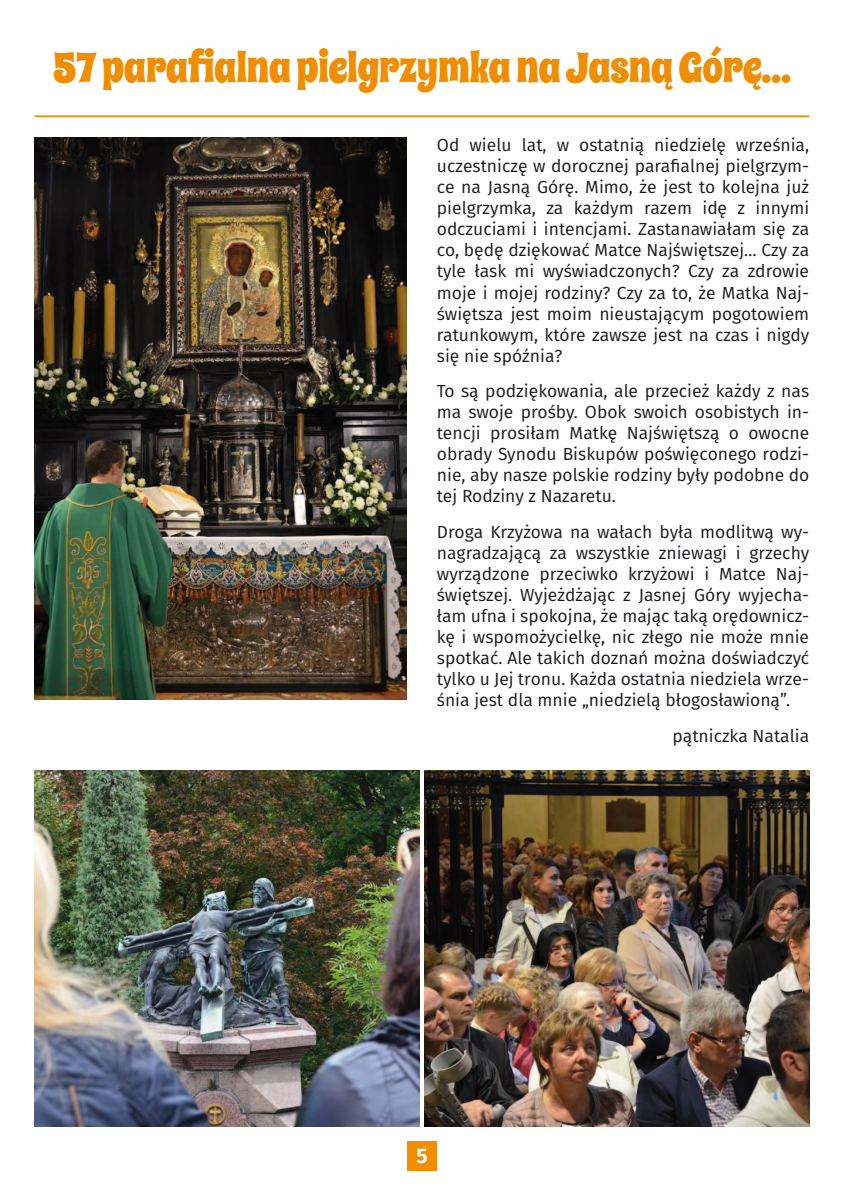
<style>
.page{position:relative;width:844px;height:1191px;background:#fff}
.page>*{position:absolute;margin:0;border:0;box-sizing:border-box;transform-origin:0 0}
.t1{font:42px "Spicy Rice";letter-spacing:-.01em;color:#f18d00}
.t2{font:700 21px "Fira Sans";color:#fff}
.t3{font:17.5px/21px "Fira Sans";color:#1a171c;text-align:justify}
</style>
<div class="page">
<div style="left:407px;top:1141px;width:30px;height:30px;background:#f18d00"></div>
<img style="left:35px;top:138px;width:372px;height:561px">
<img style="left:35px;top:771px;width:384px;height:355px">
<img style="left:424px;top:771px;width:385px;height:355px">
<hr style="left:35px;top:115px;width:774px;height:2px;background:#f18d00">
<h1 class="t1" style="left:53px;top:40px;width:739px">57 parafialna pielgrzymka na Jasną Górę…</h1>
<p class="t3" style="left:437px;top:136px;width:374px">Od wielu lat, w ostatnią niedzielę września, uczestniczę w dorocznej parafialnej pielgrzym&shy;ce na Jasną Górę. Mimo, że jest to kolejna już pielgrzymka, za każdym razem idę z innymi odczuciami i intencjami. Zastanawiałam się za co, będę dziękować Matce Najświętszej… Czy za tyle łask mi wyświadczonych? Czy za zdrowie moje i mojej rodziny? Czy za to, że Matka Naj&shy;świętsza jest moim nieustającym pogotowiem ratunkowym, które zawsze jest na czas i nigdy się nie spóźnia?</p>
<p class="t3" style="left:437px;top:382px;width:374px">To są podziękowania, ale przecież każdy z nas ma swoje prośby. Obok swoich osobistych in&shy;tencji prosiłam Matkę Najświętszą o owocne obrady Synodu Biskupów poświęconego rodzi&shy;nie, aby nasze polskie rodziny były podobne do tej Rodziny z Nazaretu.</p>
<p class="t3" style="left:437px;top:523px;width:374px">Droga Krzyżowa na wałach była modlitwą wy&shy;nagradzającą za wszystkie zniewagi i grzechy wyrządzone przeciwko krzyżowi i Matce Naj&shy;świętszej. Wyjeżdżając z Jasnej Góry wyjecha&shy;łam ufna i spokojna, że mając taką orędownicz&shy;kę i wspomożycielkę, nic złego nie może mnie spotkać. Ale takich doznań można doświadczyć tylko u Jej tronu. Każda ostatnia niedziela wrze&shy;śnia jest dla mnie „niedzielą błogosławioną”.</p>
<p class="t3" style="left:672px;top:727px;width:138px">pątniczka Natalia</p>
<p class="t2" style="left:416px;top:1140px;width:13px">5</p>
</div>
